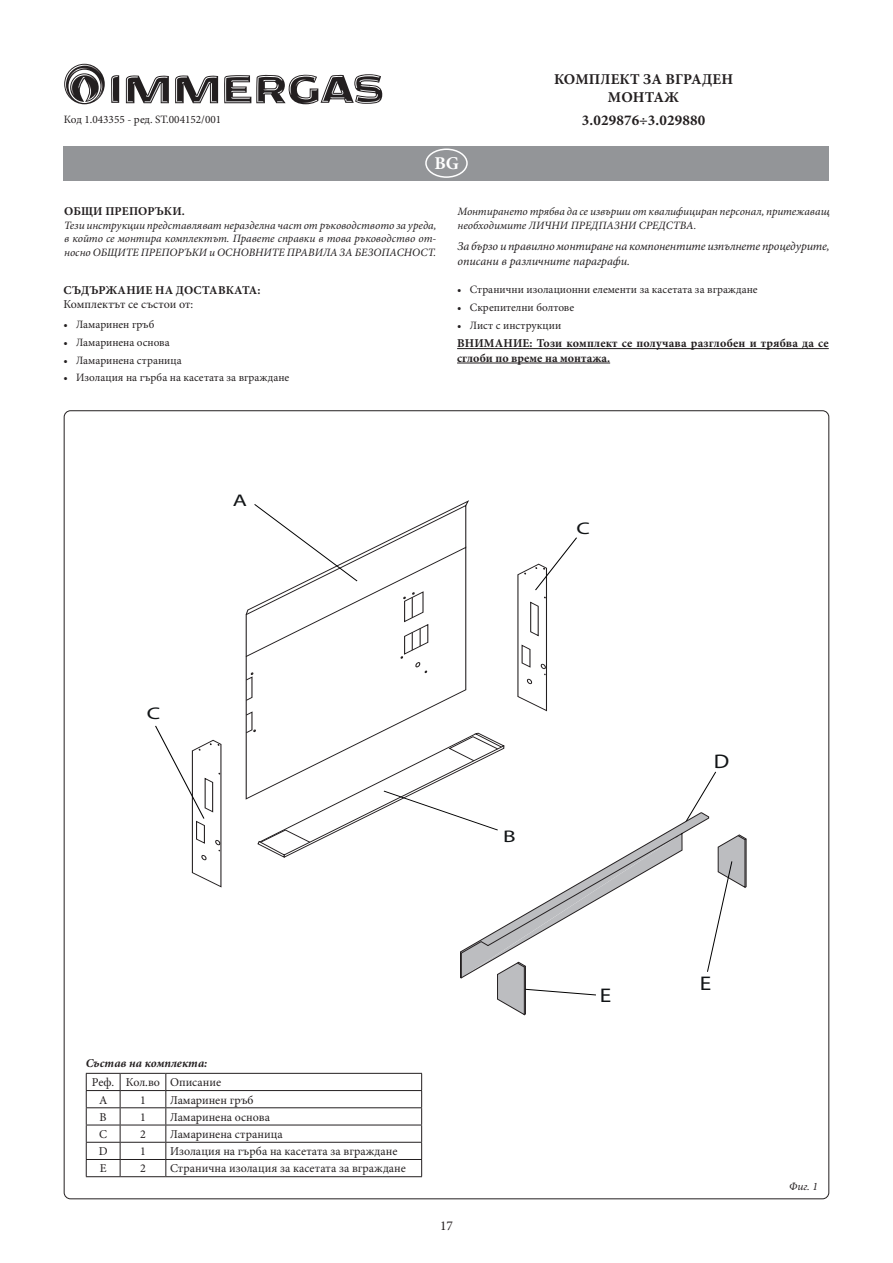
<style>
.page{position:relative;width:893px;height:1263px;background:#fff}
.page>*{position:absolute;margin:0;border:0;box-sizing:border-box;transform-origin:0 0}
.t1{font:19.8px "Myriad Pro";color:#111416;scale:1.18 1}
.t2{font:700 18px "Minion Pro";color:#fff}
.t3{font:16.95px "Myriad Pro";color:#111416;scale:1.37 1}
.Titolo{font:700 15px/18px "Minion Pro";letter-spacing:.01em;color:#231f20;text-align:center}
.t4{font:13.5px "Minion Pro";color:#231f20}
.Tabella{font:12px "Minion Pro";color:#231f20}
.Testo_Spazio{font:italic 12px/14.4px "Minion Pro";letter-spacing:-.01em;color:#231f20}
.Testo_Spazio-2{font:700 12px/14.4px "Minion Pro";letter-spacing:.01em;color:#231f20}
.Sottotitolo{font:700 12px "Minion Pro";letter-spacing:.01em;color:#231f20}
.Testo_Spazio-3{font:12px "Minion Pro";color:#231f20}
.Legenda{font:italic 700 12px "Minion Pro";color:#231f20}
.Testo_Spazio-4{font:italic 11.25px/13.5px "Minion Pro";color:#231f20;text-align:justify}
.Testo{font:11.25px "Minion Pro";color:#231f20}
.Legenda-2{font:italic 11.25px "Minion Pro";color:#231f20}
</style>
<div class="page">
<svg style="left:111px;top:75px;width:8px;height:28px"></svg>
<svg style="left:126px;top:75px;width:43px;height:28px"></svg>
<svg style="left:175px;top:75px;width:43px;height:28px"></svg>
<svg style="left:224px;top:74px;width:158px;height:30px"></svg>
<svg style="left:64px;top:64px;width:41px;height:40px"></svg>
<div style="left:64px;top:146px;width:765px;height:34px;background:#939598"></div>
<div style="left:425px;top:148px;width:43px;height:30px;border:2px solid #fff;border-radius:50%"></div>
<hr style="left:457px;top:348px;width:372px;height:1px;background:#231f20">
<hr style="left:457px;top:363px;width:153px;height:1px;background:#231f20">
<svg style="left:155px;top:726px;width:67px;height:161px"></svg>
<svg style="left:245px;top:500px;width:502px;height:515px"></svg>
<hr style="left:86px;top:1107px;width:34px;height:1px;background:#231f20">
<hr style="left:120px;top:1107px;width:46px;height:1px;background:#231f20">
<hr style="left:166px;top:1107px;width:256px;height:1px;background:#231f20">
<hr style="left:86px;top:1125px;width:34px;height:1px;background:#231f20">
<hr style="left:120px;top:1125px;width:46px;height:1px;background:#231f20">
<hr style="left:166px;top:1125px;width:256px;height:1px;background:#231f20">
<hr style="left:86px;top:1142px;width:34px;height:1px;background:#231f20">
<hr style="left:120px;top:1142px;width:46px;height:1px;background:#231f20">
<hr style="left:166px;top:1142px;width:256px;height:1px;background:#231f20">
<hr style="left:86px;top:1159px;width:34px;height:1px;background:#231f20">
<hr style="left:120px;top:1159px;width:46px;height:1px;background:#231f20">
<hr style="left:166px;top:1159px;width:256px;height:1px;background:#231f20">
<hr style="left:86px;top:1176px;width:34px;height:1px;background:#231f20">
<hr style="left:120px;top:1176px;width:46px;height:1px;background:#231f20">
<hr style="left:166px;top:1176px;width:256px;height:1px;background:#231f20">
<hr style="left:86px;top:1073px;width:34px;height:1px;background:#231f20">
<svg style="left:86px;top:1074px;width:1px;height:102px"></svg>
<hr style="left:120px;top:1073px;width:46px;height:1px;background:#231f20">
<svg style="left:120px;top:1074px;width:1px;height:102px"></svg>
<hr style="left:166px;top:1073px;width:256px;height:1px;background:#231f20">
<svg style="left:165px;top:1074px;width:1px;height:102px"></svg>
<svg style="left:421px;top:1074px;width:1px;height:102px"></svg>
<hr style="left:86px;top:1090px;width:34px;height:1px;background:#231f20">
<hr style="left:120px;top:1090px;width:46px;height:1px;background:#231f20">
<hr style="left:166px;top:1090px;width:256px;height:1px;background:#231f20">
<p class="Testo" style="left:64px;top:112px;width:159px">Код 1.043355 - ред. ST.004152/001</p>
<p class="t2" style="left:434px;top:150px;width:26px">BG</p>
<p class="Titolo" style="left:554px;top:70px;width:181px">КОМПЛЕКТ ЗА ВГРАДЕН<br>МОНТАЖ</p>
<p class="Titolo" style="left:582px;top:111px;width:125px">3.029876÷3.029880</p>
<p class="Sottotitolo" style="left:64px;top:203px;width:122px">ОБЩИ ПРЕПОРЪКИ.</p>
<p class="Testo_Spazio-4" style="left:64px;top:219px;width:374px">Тези инструкции представляват неразделна част от ръководството за уреда, в който се монтира комплектът. Правете справки в това ръководство от&shy;носно ОБЩИТЕ ПРЕПОРЪКИ и ОСНОВНИТЕ ПРАВИЛА ЗА БЕЗОПАСНОСТ.</p>
<p class="Sottotitolo" style="left:63px;top:281px;width:199px">СЪДЪРЖАНИЕ НА ДОСТАВКАТА:</p>
<p class="Testo_Spazio-3" style="left:63px;top:296px;width:131px">Комплектът се състои от:</p>
<p class="Testo" style="left:63px;top:317px;width:92px">• Ламаринен гръб</p>
<p class="Testo" style="left:63px;top:335px;width:108px">• Ламаринена основа</p>
<p class="Testo" style="left:63px;top:352px;width:120px">• Ламаринена страница</p>
<p class="Testo" style="left:63px;top:370px;width:227px">• Изолация на гърба на касетата за вграждане</p>
<p class="Testo_Spazio-4" style="left:458px;top:204px;width:373px;line-height:14.4px">Монтирането трябва да се извърши от квалифициран персонал, притежаващ необходимите ЛИЧНИ ПРЕДПАЗНИ СРЕДСТВА.</p>
<p class="Testo_Spazio" style="left:458px;top:239px;width:374px">За бързо и правилно монтиране на компонентите изпълнете процедурите, описани в различните параграфи.</p>
<p class="Testo" style="left:457px;top:282px;width:302px">• Странични изолационни елементи за касетата за вграждане</p>
<p class="Testo" style="left:457px;top:300px;width:119px">• Скрепителни болтове</p>
<p class="Testo" style="left:457px;top:318px;width:106px">• Лист с инструкции</p>
<p class="Testo_Spazio-2" style="left:457px;top:336px;width:373px">ВНИМАНИЕ: Този комплект се получава разглобен и трябва да се сглоби по време на монтажа.</p>
<p class="t3" style="left:233px;top:489px;width:12px">A</p>
<p class="t3" style="left:577px;top:518px;width:11px">C</p>
<p class="t3" style="left:147px;top:703px;width:11px">C</p>
<p class="Legenda" style="left:86px;top:1054px;width:123px">Състав на комплекта:</p>
<p class="Tabella" style="left:92px;top:1074px;width:24px">Реф.</p>
<p class="Tabella" style="left:126px;top:1074px;width:36px">Кол.во</p>
<p class="Tabella" style="left:170px;top:1074px;width:53px">Описание</p>
<p class="Tabella" style="left:99px;top:1092px;width:10px">A</p>
<p class="Tabella" style="left:140px;top:1092px;width:7px">1</p>
<p class="Tabella" style="left:170px;top:1092px;width:85px">Ламаринен гръб</p>
<p class="Tabella" style="left:100px;top:1109px;width:9px">B</p>
<p class="Tabella" style="left:140px;top:1109px;width:7px">1</p>
<p class="Tabella" style="left:170px;top:1109px;width:101px">Ламаринена основа</p>
<p class="Tabella" style="left:99px;top:1126px;width:9px">C</p>
<p class="Tabella" style="left:140px;top:1126px;width:7px">2</p>
<p class="Tabella" style="left:170px;top:1126px;width:114px">Ламаринена страница</p>
<p class="Tabella" style="left:99px;top:1143px;width:10px">D</p>
<p class="Tabella" style="left:140px;top:1143px;width:7px">1</p>
<p class="Tabella" style="left:170px;top:1143px;width:229px">Изолация на гърба на касетата за вграждане</p>
<p class="Tabella" style="left:100px;top:1160px;width:8px">E</p>
<p class="Tabella" style="left:140px;top:1160px;width:7px">2</p>
<p class="Tabella" style="left:170px;top:1160px;width:237px">Странична изолация за касетата за вграждане</p>
<p class="t3" style="left:503px;top:826px;width:11px">B</p>
<p class="t1" style="left:600px;top:983px;width:11px">E</p>
<p class="t1" style="left:714px;top:749px;width:15px">D</p>
<p class="t1" style="left:700px;top:971px;width:11px">E</p>
<p class="Legenda-2" style="left:789px;top:1178px;width:30px">Фиг. 1</p>
<p class="t4" style="left:440px;top:1217px;width:14px">17</p>
</div>
